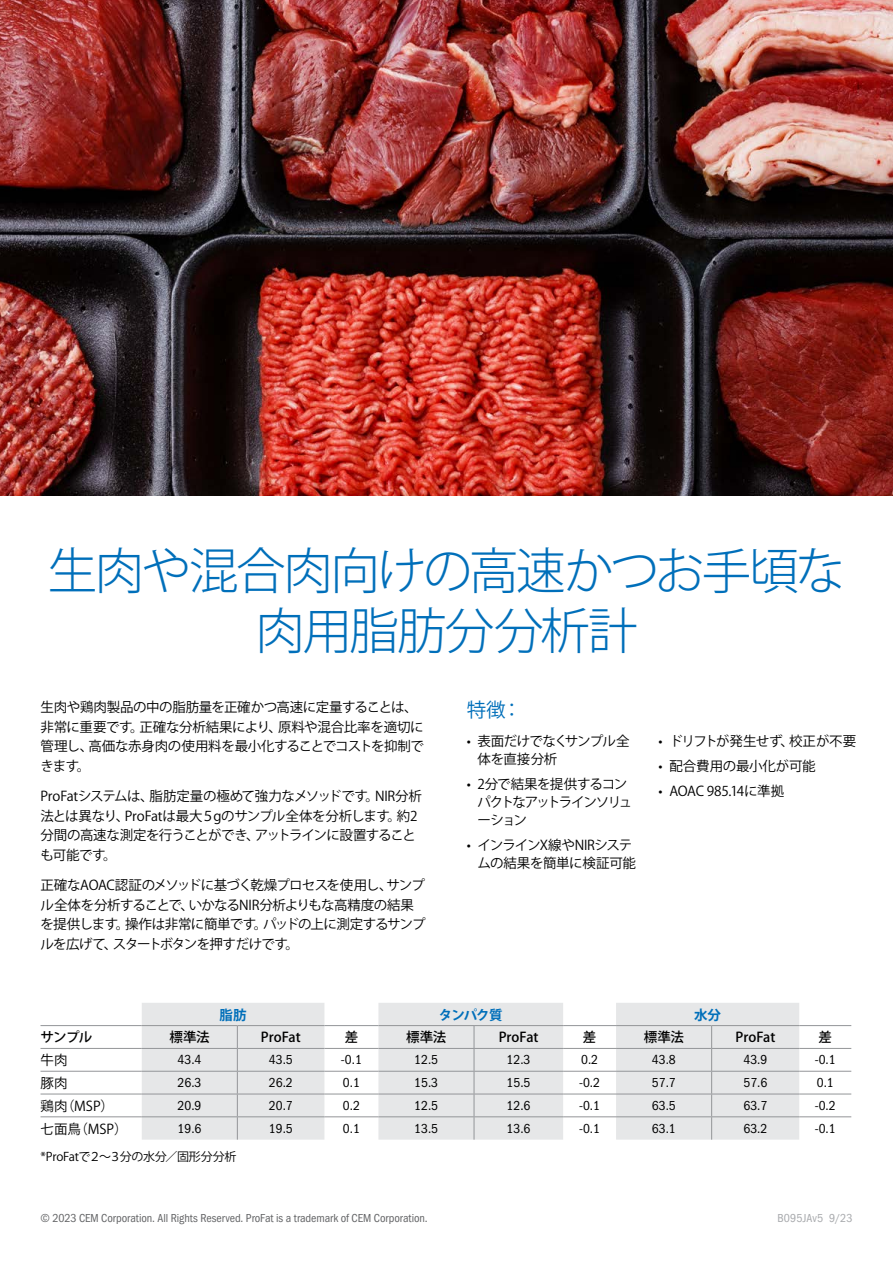
<style>
.page{position:relative;width:893px;height:1263px;background:#fff}
.page>*{position:absolute;margin:0;border:0;box-sizing:border-box;transform-origin:0 0}
.Headline{font:300 49.5px "Koz Go Pro";letter-spacing:-.05em;color:#006fba}
.Subhead{font:19.5px "Koz Go Pro";color:#006fba}
.Paragraph_Copy{font:13.5px/19.5px "Koz Go Pro";letter-spacing:-.035em;color:#000}
.t1{font:condensed 13.5px "ITC Franklin Gothic Std";color:#000}
.t2{font:500 13.5px "Koz Go Pro";color:#000}
.Paragraph_Copy-2{font:13.5px/18px "Koz Go Pro";letter-spacing:-.09em;color:#000}
.Paragraph_Copy-3{font:13.5px "Koz Go Pro";letter-spacing:-.01em;color:#000}
.t3{font:700 13.5px "Koz Go Pro";letter-spacing:-.055em;color:#006fba}
.Disclosure{font:condensed 12px "ITC Franklin Gothic Std";letter-spacing:-.005em;color:#636466}
.Disclosure-2{font:12px "Koz Go Pro";letter-spacing:-.02em;color:#000}
.Part__and_Date{font:condensed 12px "ITC Franklin Gothic Std";letter-spacing:.01em;color:#a7a9ac}
</style>
<div class="page">
<svg style="left:40px;top:1026px;width:811px;height:92px"></svg>
<svg style="left:142px;top:1003px;width:657px;height:136px;fill:#e6e7e8"></svg>
<hr style="left:40px;top:1048px;width:102px;height:1px;background:#939598">
<hr style="left:142px;top:1048px;width:95px;height:1px;background:#939598">
<hr style="left:237px;top:1048px;width:87px;height:1px;background:#939598">
<hr style="left:324px;top:1048px;width:54px;height:1px;background:#939598">
<hr style="left:378px;top:1048px;width:96px;height:1px;background:#939598">
<hr style="left:474px;top:1048px;width:89px;height:1px;background:#939598">
<hr style="left:563px;top:1048px;width:53px;height:1px;background:#939598">
<hr style="left:616px;top:1048px;width:96px;height:1px;background:#939598">
<hr style="left:712px;top:1048px;width:87px;height:1px;background:#939598">
<hr style="left:799px;top:1048px;width:52px;height:1px;background:#939598">
<hr style="left:40px;top:1071px;width:102px;height:1px;background:#939598">
<hr style="left:142px;top:1071px;width:95px;height:1px;background:#939598">
<hr style="left:237px;top:1071px;width:87px;height:1px;background:#939598">
<hr style="left:324px;top:1071px;width:54px;height:1px;background:#939598">
<hr style="left:378px;top:1071px;width:96px;height:1px;background:#939598">
<hr style="left:474px;top:1071px;width:89px;height:1px;background:#939598">
<hr style="left:563px;top:1071px;width:53px;height:1px;background:#939598">
<hr style="left:616px;top:1071px;width:96px;height:1px;background:#939598">
<hr style="left:712px;top:1071px;width:87px;height:1px;background:#939598">
<hr style="left:799px;top:1071px;width:52px;height:1px;background:#939598">
<hr style="left:40px;top:1094px;width:102px;height:1px;background:#939598">
<hr style="left:142px;top:1094px;width:95px;height:1px;background:#939598">
<hr style="left:237px;top:1094px;width:87px;height:1px;background:#939598">
<hr style="left:324px;top:1094px;width:54px;height:1px;background:#939598">
<hr style="left:378px;top:1094px;width:96px;height:1px;background:#939598">
<hr style="left:474px;top:1094px;width:89px;height:1px;background:#939598">
<hr style="left:563px;top:1094px;width:53px;height:1px;background:#939598">
<hr style="left:616px;top:1094px;width:96px;height:1px;background:#939598">
<hr style="left:712px;top:1094px;width:87px;height:1px;background:#939598">
<hr style="left:799px;top:1094px;width:52px;height:1px;background:#939598">
<hr style="left:40px;top:1116px;width:102px;height:1px;background:#939598">
<hr style="left:142px;top:1116px;width:95px;height:1px;background:#939598">
<hr style="left:237px;top:1116px;width:87px;height:1px;background:#939598">
<svg style="left:237px;top:1026px;width:1px;height:113px"></svg>
<hr style="left:324px;top:1116px;width:54px;height:1px;background:#939598">
<hr style="left:378px;top:1116px;width:96px;height:1px;background:#939598">
<hr style="left:474px;top:1116px;width:89px;height:1px;background:#939598">
<svg style="left:474px;top:1026px;width:1px;height:113px"></svg>
<hr style="left:563px;top:1116px;width:53px;height:1px;background:#939598">
<hr style="left:616px;top:1116px;width:96px;height:1px;background:#939598">
<hr style="left:712px;top:1116px;width:87px;height:1px;background:#939598">
<svg style="left:711px;top:1026px;width:1px;height:113px"></svg>
<hr style="left:799px;top:1116px;width:52px;height:1px;background:#939598">
<hr style="left:40px;top:1025px;width:102px;height:1px;background:#939598">
<hr style="left:142px;top:1025px;width:95px;height:1px;background:#939598">
<hr style="left:237px;top:1025px;width:87px;height:1px;background:#939598">
<hr style="left:324px;top:1025px;width:54px;height:1px;background:#939598">
<hr style="left:378px;top:1025px;width:96px;height:1px;background:#939598">
<hr style="left:474px;top:1025px;width:89px;height:1px;background:#939598">
<hr style="left:563px;top:1025px;width:53px;height:1px;background:#939598">
<hr style="left:616px;top:1025px;width:96px;height:1px;background:#939598">
<hr style="left:712px;top:1025px;width:87px;height:1px;background:#939598">
<hr style="left:799px;top:1025px;width:52px;height:1px;background:#939598">
<img style="left:0;top:0;width:893px;height:495px">
<p class="Headline" style="left:48px;top:538px;width:799px">生肉や混合肉向けの高速かつお手頃な</p>
<p class="Headline" style="left:255px;top:598px;width:384px">肉用脂肪分分析計</p>
<p class="Paragraph_Copy" style="left:40px;top:698px;width:385px">生肉や鶏肉製品の中の脂肪量を正確かつ高速に定量することは、非常に重要です。正確な分析結果により、原料や混合比率を適切に管理し、高価な赤身肉の使用料を最小化することでコストを抑制できます。</p>
<p class="Paragraph_Copy" style="left:40px;top:787px;width:383px">ProFatシステムは、脂肪定量の極めて強力なメソッドです。NIR分析法とは異なり、ProFatは最大５gのサンプル全体を分析します。約2分間の高速な測定を行うことができ、アットラインに設置することも可能です。</p>
<p class="Paragraph_Copy" style="left:40px;top:876px;width:387px">正確なAOAC認証のメソッドに基づく乾燥プロセスを使用し、サンプル全体を分析することで、いかなるNIR分析よりもな高精度の結果を提供します。操作は非常に簡単です。パッドの上に測定するサンプルを広げて、スタートボタンを押すだけです。</p>
<p class="Subhead" style="left:467px;top:697px;width:56px">特徴：</p>
<p class="Paragraph_Copy" style="left:478px;top:733px;width:153px;line-height:18px;text-indent:-11px">• 表面だけでなくサンプル全体を直接分析</p>
<p class="Paragraph_Copy-2" style="left:478px;top:775px;width:156px;text-indent:-11px">• 2分で結果を提供するコンパクトなアットラインソリューション</p>
<p class="Paragraph_Copy" style="left:467px;top:836px;width:171px;line-height:18px;text-align:right">• インラインX線やNIRシステムの結果を簡単に検証可能</p>
<p class="Paragraph_Copy" style="left:659px;top:732px;width:199px">• ドリフトが発生せず、校正が不要</p>
<p class="Paragraph_Copy-3" style="left:659px;top:757px;width:159px">• 配合費用の最小化が可能</p>
<p class="Paragraph_Copy" style="left:659px;top:781px;width:127px">• AOAC 985.14に準拠</p>
<p class="t3" style="left:220px;top:1006px;width:29px">脂肪</p>
<p class="t3" style="left:439px;top:1006px;width:65px">タンパク質</p>
<p class="t3" style="left:694px;top:1006px;width:28px">水分</p>
<p class="t2" style="left:41px;top:1029px;width:53px">サンプル</p>
<p class="t2" style="left:169px;top:1029px;width:42px">標準法</p>
<p class="t2" style="left:261px;top:1029px;width:41px">ProFat</p>
<p class="t2" style="left:345px;top:1029px;width:15px">差</p>
<p class="t2" style="left:406px;top:1029px;width:42px">標準法</p>
<p class="t2" style="left:499px;top:1029px;width:41px">ProFat</p>
<p class="t2" style="left:583px;top:1029px;width:15px">差</p>
<p class="t2" style="left:644px;top:1029px;width:42px">標準法</p>
<p class="t2" style="left:735px;top:1029px;width:41px">ProFat</p>
<p class="t2" style="left:818px;top:1029px;width:15px">差</p>
<p class="Paragraph_Copy" style="left:41px;top:1051px;width:28px">牛肉</p>
<p class="t1" style="left:178px;top:1052px;width:25px">43.4</p>
<p class="t1" style="left:269px;top:1052px;width:25px">43.5</p>
<p class="t1" style="left:341px;top:1052px;width:22px">-0.1</p>
<p class="t1" style="left:414px;top:1052px;width:25px">12.5</p>
<p class="t1" style="left:507px;top:1052px;width:25px">12.3</p>
<p class="t1" style="left:581px;top:1052px;width:19px">0.2</p>
<p class="t1" style="left:652px;top:1052px;width:25px">43.8</p>
<p class="t1" style="left:743px;top:1052px;width:25px">43.9</p>
<p class="t1" style="left:815px;top:1052px;width:22px">-0.1</p>
<p class="Paragraph_Copy" style="left:41px;top:1074px;width:28px">豚肉</p>
<p class="t1" style="left:178px;top:1075px;width:25px">26.3</p>
<p class="t1" style="left:269px;top:1075px;width:25px">26.2</p>
<p class="t1" style="left:343px;top:1075px;width:19px">0.1</p>
<p class="t1" style="left:414px;top:1075px;width:25px">15.3</p>
<p class="t1" style="left:507px;top:1075px;width:25px">15.5</p>
<p class="t1" style="left:579px;top:1075px;width:22px">-0.2</p>
<p class="t1" style="left:652px;top:1075px;width:25px">57.7</p>
<p class="t1" style="left:743px;top:1075px;width:25px">57.6</p>
<p class="t1" style="left:817px;top:1075px;width:19px">0.1</p>
<p class="Paragraph_Copy" style="left:41px;top:1096px;width:75px">鶏肉（MSP）</p>
<p class="t1" style="left:178px;top:1098px;width:25px">20.9</p>
<p class="t1" style="left:269px;top:1098px;width:25px">20.7</p>
<p class="t1" style="left:343px;top:1098px;width:19px">0.2</p>
<p class="t1" style="left:414px;top:1098px;width:25px">12.5</p>
<p class="t1" style="left:507px;top:1098px;width:25px">12.6</p>
<p class="t1" style="left:579px;top:1098px;width:22px">-0.1</p>
<p class="t1" style="left:652px;top:1098px;width:25px">63.5</p>
<p class="t1" style="left:743px;top:1098px;width:25px">63.7</p>
<p class="t1" style="left:815px;top:1098px;width:22px">-0.2</p>
<p class="Paragraph_Copy" style="left:41px;top:1119px;width:89px">七面鳥（MSP）</p>
<p class="t1" style="left:178px;top:1121px;width:25px">19.6</p>
<p class="t1" style="left:269px;top:1121px;width:25px">19.5</p>
<p class="t1" style="left:343px;top:1121px;width:19px">0.1</p>
<p class="t1" style="left:414px;top:1121px;width:25px">13.5</p>
<p class="t1" style="left:507px;top:1121px;width:25px">13.6</p>
<p class="t1" style="left:579px;top:1121px;width:22px">-0.1</p>
<p class="t1" style="left:652px;top:1121px;width:25px">63.1</p>
<p class="t1" style="left:743px;top:1121px;width:25px">63.2</p>
<p class="t1" style="left:815px;top:1121px;width:22px">-0.1</p>
<p class="Disclosure-2" style="left:40px;top:1148px;width:198px">*ProFatで２〜３分の水分／固形分分析</p>
<p class="Disclosure" style="left:40px;top:1212px;width:389px">© 2023 CEM Corporation. All Rights Reserved. ProFat is a trademark of CEM Corporation.</p>
<p class="Part__and_Date" style="left:777px;top:1212px;width:77px">B095JAv5 9/23</p>
</div>
